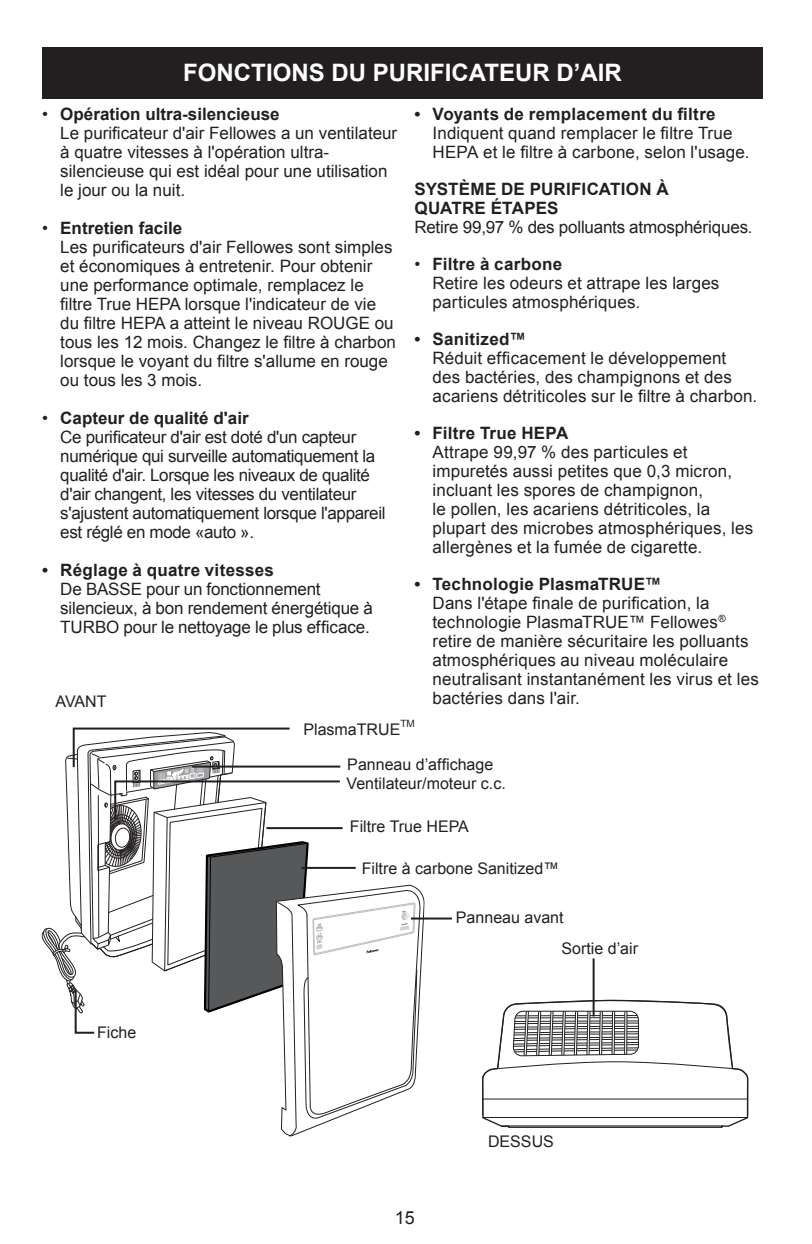
<style>
.page{position:relative;width:812px;height:1244px;background:#fff}
.page>*{position:absolute;margin:0;border:0;box-sizing:border-box;transform-origin:0 0}
.t1{font:700 24px "Arial";color:#fff}
.t2{font:18px "Arial";color:#231f20}
.t3{font:17px/19px "Arial";color:#231f20}
.t4{font:17px/19px "Arial";letter-spacing:-.02em;color:#231f20}
.t5{font:700 17px/19px "Arial";letter-spacing:.015em;color:#231f20}
.t6{font:16px "Arial";color:#231f20}
.t7{font:10px "Arial";color:#231f20}
.s1{font-weight:700}
</style>
<div class="page">
<div style="left:42px;top:47px;width:720px;height:51px;background:#231f20"></div>
<svg style="left:482px;top:997px;width:266px;height:131px"></svg>
<hr style="left:592px;top:958px;width:2px;height:58px;background:#231f20">
<hr style="left:411px;top:917px;width:41px;height:2px;background:#231f20">
<svg style="left:41px;top:727px;width:383px;height:409px"></svg>
<h1 class="t1" style="left:183px;top:57px;width:440px">FONCTIONS DU PURIFICATEUR D’AIR</h1>
<p class="t3" style="left:60px;top:104px;width:338px;text-indent:-18px">• <span class="s1">Opération ultra-silencieuse<br></span>Le purificateur d'air Fellowes a un ventilateur à quatre vitesses à l'opération ultra&shy;silencieuse qui est idéal pour une utilisation le jour ou la nuit.</p>
<p class="t3" style="left:60px;top:218px;width:337px;text-indent:-18px">• <span class="s1">Entretien facile<br></span>Les purificateurs d'air Fellowes sont simples et économiques à entretenir. Pour obtenir une performance optimale, remplacez le filtre True HEPA lorsque l'indicateur de vie du filtre HEPA a atteint le niveau ROUGE ou tous les 12 mois. Changez le filtre à charbon lorsque le voyant du filtre s'allume en rouge ou tous les 3 mois.</p>
<p class="t4" style="left:60px;top:408px;width:327px;text-indent:-18px">• <span class="s1">capteur de qualité d'air<br></span>Ce purificateur d'air est doté d'un capteur numérique qui surveille automatiquement la qualité d'air. Lorsque les niveaux de qualité d'air changent, les vitesses du ventilateur s'ajustent automatiquement lorsque l'appareil est réglé en mode «auto ».</p>
<p class="t5" style="left:42px;top:561px;width:233px">• Réglage à quatre vitesses</p>
<p class="t3" style="left:60px;top:579px;width:314px">De BASSE pour un fonctionnement silencieux, à bon rendement énergétique à<br>TURBO pour le nettoyage le plus efficace.</p>
<p class="t5" style="left:414px;top:105px;width:302px">• Voyants de remplacement du filtre</p>
<p class="t3" style="left:432px;top:123px;width:318px">Indiquent quand remplacer le filtre True<br>HEPA et le filtre à carbone, selon l'usage.</p>
<p class="t5" style="left:414px;top:180px;width:255px">SYSTÈME DE PURIFICATION à<br>QUATRE ÉTAPES</p>
<p class="t3" style="left:414px;top:217px;width:339px">Retire 99,97 % des polluants atmosphériques.</p>
<p class="t3" style="left:432px;top:254px;width:288px;text-indent:-18px">• <span class="s1">Filtre à carbone<br></span>Retire les odeurs et attrape les larges particules atmosphériques.</p>
<p class="t5" style="left:414px;top:330px;width:113px">• sanitized™</p>
<p class="t3" style="left:432px;top:348px;width:326px">Réduit efficacement le développement des bactéries, des champignons et des acariens détriticoles sur le filtre à charbon.</p>
<p class="t5" style="left:414px;top:424px;width:155px">• Filtre True HePa</p>
<p class="t3" style="left:432px;top:442px;width:322px">Attrape 99,97 % des particules et impuretés aussi petites que 0,3 micron, incluant les spores de champignon,<br>le pollen, les acariens détriticoles, la plupart des microbes atmosphériques, les allergènes et la fumée de cigarette.</p>
<p class="t5" style="left:414px;top:575px;width:248px">• Technologie PlasmaTRue™</p>
<p class="t3" style="left:432px;top:593px;width:328px">Dans l'étape finale de purification, la technologie PlasmaTRUE™ Fellowes<sup>® </sup>retire de manière sécuritaire les polluants atmosphériques au niveau moléculaire neutralisant instantanément les virus et les bactéries dans l'air.</p>
<p class="t6" style="left:56px;top:690px;width:52px">AVANT</p>
<p class="t7" style="left:400px;top:717px;width:16px">TM</p>
<p class="t6" style="left:347px;top:754px;width:147px">Panneau d’affichage</p>
<p class="t6" style="left:303px;top:719px;width:98px">PlasmaTRUE</p>
<p class="t6" style="left:346px;top:772px;width:161px">Ventilateur/moteur c.c.</p>
<p class="t6" style="left:350px;top:816px;width:120px">Filtre True HEPA</p>
<p class="t6" style="left:361px;top:857px;width:199px">Filtre à carbone Sanitized™</p>
<p class="t6" style="left:456px;top:906px;width:109px">Panneau avant</p>
<p class="t6" style="left:97px;top:1021px;width:41px">Fiche</p>
<p class="t2" style="left:395px;top:1205px;width:22px">15</p>
<p class="t6" style="left:561px;top:937px;width:78px">Sortie d’air</p>
<p class="t6" style="left:488px;top:1130px;width:67px">DESSUS</p>
</div>
